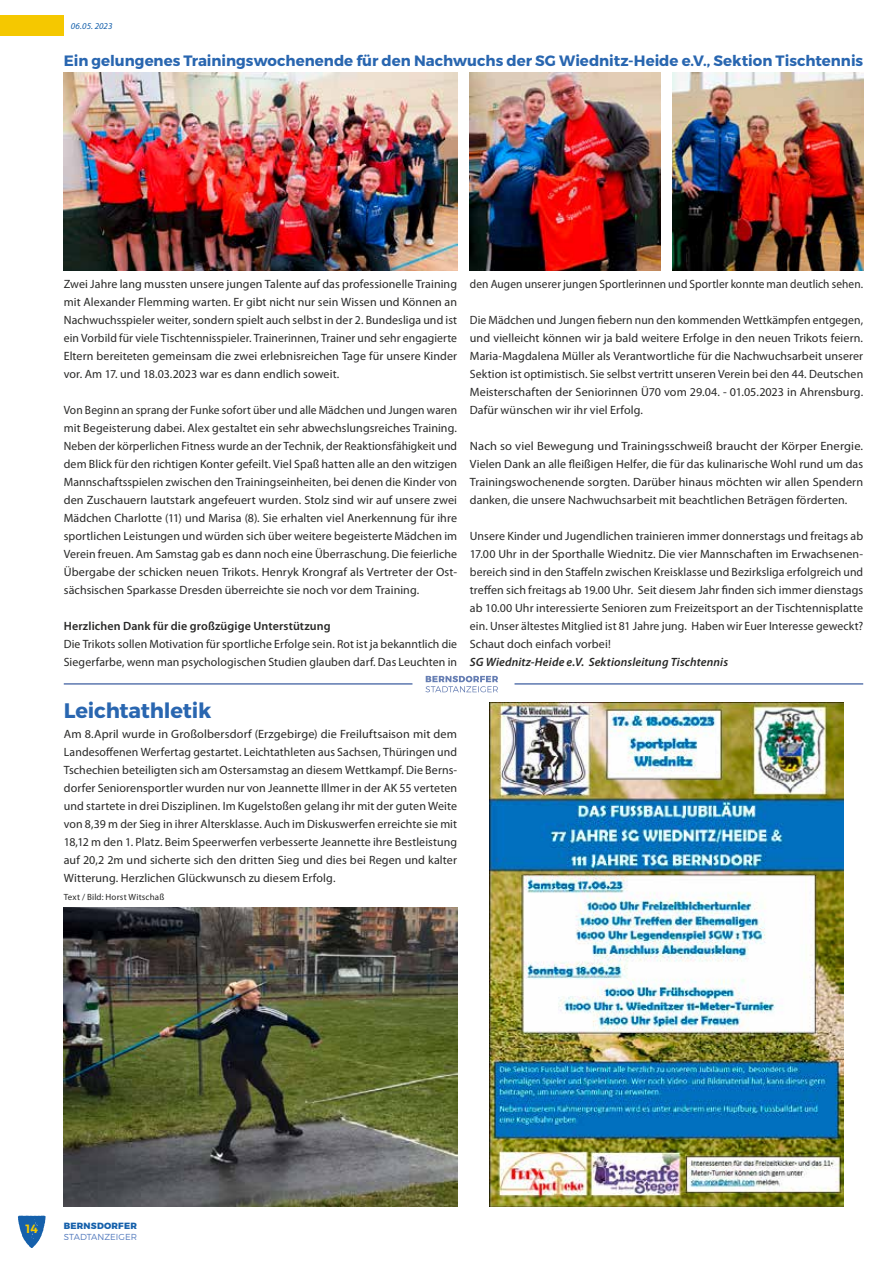
<style>
.page{position:relative;width:893px;height:1263px;background:#fff}
.page>*{position:absolute;margin:0;border:0;box-sizing:border-box;transform-origin:0 0}
.t1{font:700 21px "Montserrat";letter-spacing:-.01em;color:#2966b0}
.t2{font:700 15px "Montserrat";color:#2966b0}
.t3{font:12px/18px "Myriad Pro";letter-spacing:.01em;color:#282827;text-align:justify}
.t4{font:12px/18px "Myriad Pro";letter-spacing:.01em;color:#282827;text-align:justify;scale:.96 1}
.t5{font:12px/18px "Myriad Pro";letter-spacing:.01em;color:#282827;text-align:justify;scale:1.04 1}
.t6{font:12px "Myriad Pro";letter-spacing:.01em;color:#282827;scale:.95 1}
.t7{font:italic 600 12px "Myriad Pro";letter-spacing:.01em;color:#282827}
.t8{font:600 12px "Myriad Pro";letter-spacing:.01em;color:#282827}
.t9{font:600 12px "Montserrat";color:#f6ca00}
.t10{font:9px "Myriad Pro";letter-spacing:.02em;color:#282827}
.t11{font:800 9px "Montserrat";letter-spacing:.025em;color:#1560ab}
.t12{font:italic 9px "Myriad Pro";letter-spacing:.005em;color:#1560ab}
.t13{font:300 8.7px "Montserrat";color:#537abd}
</style>
<div class="page">
<svg style="left:18px;top:1215px;width:28px;height:33px"></svg>
<div style="left:0;top:15px;width:64px;height:21px;background:#f5c800"></div>
<img style="left:64px;top:72px;width:393px;height:198px">
<img style="left:470px;top:72px;width:190px;height:198px">
<img style="left:673px;top:72px;width:190px;height:198px">
<hr style="left:64px;top:683px;width:348px;height:2px;background:#5d78af">
<hr style="left:514px;top:683px;width:349px;height:2px;background:#5d78af">
<svg style="left:425px;top:676px;width:73px;height:16px"></svg>
<img style="left:490px;top:702px;width:353px;height:504px">
<img style="left:64px;top:907px;width:393px;height:299px">
<p class="t12" style="left:71px;top:20px;width:43px">06.05. 2023</p>
<p class="t2" style="left:64px;top:52px;width:801px">Ein gelungenes Trainingswochenende für den Nachwuchs der SG Wiednitz-Heide e.V., Sektion Tischtennis</p>
<p class="t3" style="left:64px;top:275px;width:395px">Zwei Jahre lang mussten unsere jungen Talente auf das professionelle Training mit Alexander Flemming warten. Er gibt nicht nur sein Wissen und Können an Nachwuchsspieler weiter, sondern spielt auch selbst in der 2. Bundesliga und ist ein Vorbild für viele Tischtennisspieler. Trainerinnen, Trainer und sehr engagierte Eltern bereiteten gemeinsam die zwei erlebnisreichen Tage für unsere Kinder vor. Am 17. und 18.03.2023 war es dann endlich soweit.</p>
<p class="t4" style="left:64px;top:401px;width:411px">Von Beginn an sprang der Funke sofort über und alle Mädchen und Jungen waren mit Begeisterung dabei. Alex gestaltet ein sehr abwechslungsreiches Training.<br>Neben der körperlichen Fitness wurde an der Technik, der Reaktionsfähigkeit und dem Blick für den richtigen Konter gefeilt. Viel Spaß hatten alle an den witzigen Mannschaftsspielen zwischen den Trainingseinheiten, bei denen die Kinder von den Zuschauern lautstark angefeuert wurden. Stolz sind wir auf unsere zwei Mädchen Charlotte (11) und Marisa (8). Sie erhalten viel Anerkennung für ihre sportlichen Leistungen und würden sich über weitere begeisterte Mädchen im Verein freuen. Am Samstag gab es dann noch eine Überraschung. Die feierliche Übergabe der schicken neuen Trikots. Henryk Krongraf als Vertreter der Ost&shy;sächsischen Sparkasse Dresden überreichte sie noch vor dem Training.</p>
<p class="t8" style="left:64px;top:618px;width:268px">Herzlichen Dank für die großzügige Unterstützung</p>
<p class="t3" style="left:64px;top:635px;width:395px">Die Trikots sollen Motivation für sportliche Erfolge sein. Rot ist ja bekanntlich die<br>Siegerfarbe, wenn man psychologischen Studien glauben darf. Das Leuchten in</p>
<p class="t6" style="left:470px;top:277px;width:415px">den Augen unserer jungen Sportlerinnen und Sportler konnte man deutlich sehen.</p>
<p class="t3" style="left:470px;top:311px;width:395px">Die Mädchen und Jungen fiebern nun den kommenden Wettkämpfen entgegen, und vielleicht können wir ja bald weitere Erfolge in den neuen Trikots feiern.<br>Maria-Magdalena Müller als Verantwortliche für die Nachwuchsarbeit unserer Sektion ist optimistisch. Sie selbst vertritt unseren Verein bei den 44. Deutschen Meisterschaften der Seniorinnen Ü70 vom 29.04. - 01.05.2023 in Ahrensburg.<br>Dafür wünschen wir ihr viel Erfolg.</p>
<p class="t5" style="left:470px;top:437px;width:380px">Nach so viel Bewegung und Trainingsschweiß braucht der Körper Energie.<br>Vielen Dank an alle fleißigen Helfer, die für das kulinarische Wohl rund um das Trainingswochenende sorgten. Darüber hinaus möchten wir allen Spendern danken, die unsere Nachwuchsarbeit mit beachtlichen Beträgen förderten.</p>
<p class="t3" style="left:470px;top:527px;width:395px">Unsere Kinder und Jugendlichen trainieren immer donnerstags und freitags ab 17.00 Uhr in der Sporthalle Wiednitz. Die vier Mannschaften im Erwachsenen&shy;bereich sind in den Staffeln zwischen Kreisklasse und Bezirksliga erfolgreich und treffen sich freitags ab 19.00 Uhr. Seit diesem Jahr finden sich immer dienstags ab 10.00 Uhr interessierte Senioren zum Freizeitsport an der Tischtennisplatte ein. Unser ältestes Mitglied ist 81 Jahre jung. Haben wir Euer Interesse geweckt?<br>Schaut doch einfach vorbei!</p>
<p class="t7" style="left:470px;top:654px;width:260px">SG Wiednitz-Heide e.V. Sektionsleitung Tischtennis</p>
<h1 class="t1" style="left:64px;top:697px;width:149px">Leichtathletik</h1>
<p class="t3" style="left:64px;top:725px;width:395px">Am 8.April wurde in Großolbersdorf (Erzgebirge) die Freiluftsaison mit dem Landesoffenen Werfertag gestartet. Leichtathleten aus Sachsen, Thüringen und Tschechien beteiligten sich am Ostersamstag an diesem Wettkampf. Die Berns&shy;dorfer Seniorensportler wurden nur von Jeannette Illmer in der AK 55 verteten und startete in drei Disziplinen. Im Kugelstoßen gelang ihr mit der guten Weite von 8,39 m der Sieg in ihrer Altersklasse. Auch im Diskuswerfen erreichte sie mit 18,12 m den 1. Platz. Beim Speerwerfen verbesserte Jeannette ihre Bestleistung auf 20,2 2m und sicherte sich den dritten Sieg und dies bei Regen und kalter Witterung. Herzlichen Glückwunsch zu diesem Erfolg.</p>
<p class="t10" style="left:64px;top:891px;width:102px">Text / Bild: Horst Witschaß</p>
<p class="t9" style="left:26px;top:1221px;width:14px">14</p>
<p class="t11" style="left:64px;top:1220px;width:75px">BERNSDORFER</p>
<p class="t13" style="left:64px;top:1231px;width:75px">STADTANZEIGER</p>
</div>
